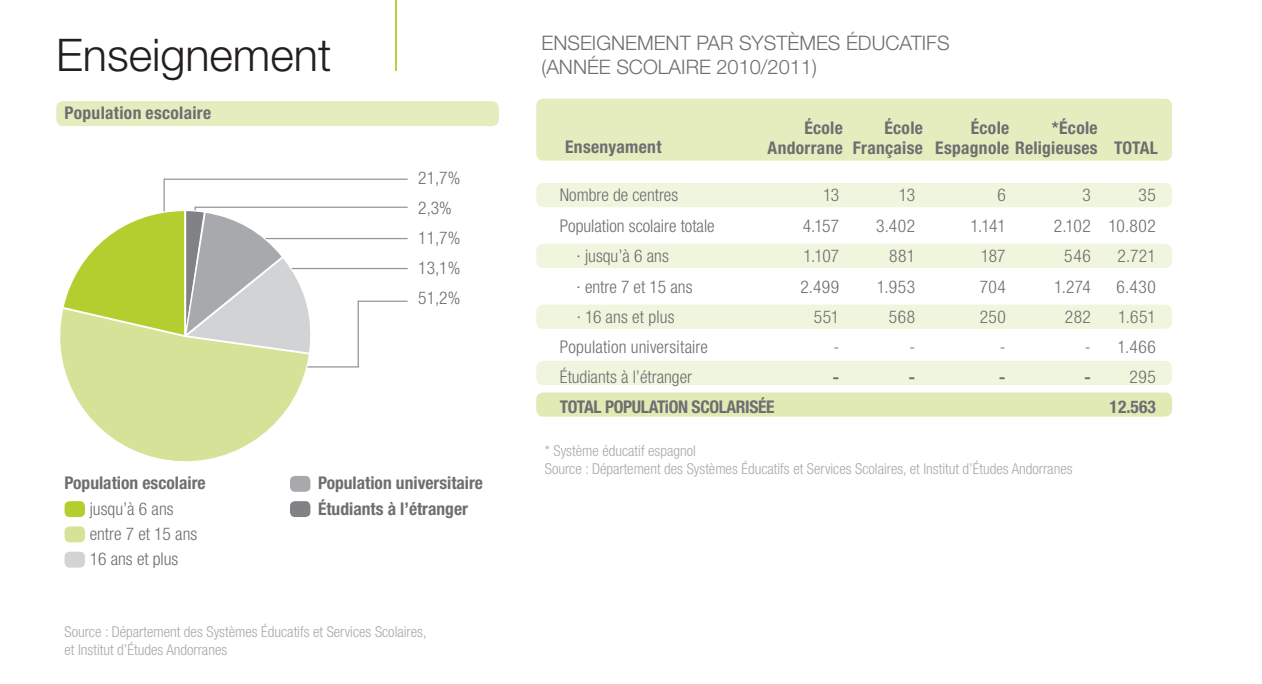
<style>
.page{position:relative;width:1262px;height:684px;background:#fff}
.page>*{position:absolute;margin:0;border:0;box-sizing:border-box;transform-origin:0 0}
.t1{font:300 45px "Helvetica Neue LT Std";color:#231f20}
.t2{font:300 20px/24px "Helvetica Neue LT Std";color:#6d6e70}
.t3{font:300 condensed 17.5px/30px "Helvetica Neue";color:#6d6e70}
.t4{font:700 condensed 17.5px/20px "Helvetica Neue LT Std";letter-spacing:.02em;color:#6d6e70;text-align:right}
.t5{font:700 condensed 17.5px/25px "Helvetica Neue";color:#6d6e70}
.t6{font:700 condensed 17.5px "Helvetica Neue";letter-spacing:-.02em;color:#6d6e70}
.t7{font:300 condensed 17.5px "Helvetica Neue LT Std";color:#6d6e70}
.t8{font:500 17.5px "Helvetica Neue LT Std";color:#6d6e70}
.t9{font:300 condensed 15px/18px "Helvetica Neue";color:#a7a9ac}
.s1{font-weight:500;font-stretch:normal}
</style>
<div class="page">
<div style="left:56px;top:101px;width:443px;height:25px;background:#e5edbf;border-radius:7px"></div>
<div style="left:65px;top:501px;width:20px;height:16px;background:#b5ce2f;border-radius:5px"></div>
<div style="left:290px;top:475px;width:20px;height:16px;background:#a7a9ac;border-radius:5px"></div>
<div style="left:65px;top:526px;width:20px;height:16px;background:#d6e297;border-radius:5px"></div>
<div style="left:290px;top:501px;width:20px;height:16px;background:#808285;border-radius:5px"></div>
<div style="left:65px;top:551px;width:20px;height:16px;background:#d1d3d4;border-radius:5px"></div>
<div style="left:536px;top:99px;width:636px;height:61px;background:#e5edbf;border-radius:7px"></div>
<div style="left:536px;top:392px;width:636px;height:24px;background:#e1eab5;border-radius:7px"></div>
<div style="left:536px;top:183px;width:636px;height:24px;background:#f0f5dd;border-radius:7px"></div>
<div style="left:536px;top:244px;width:636px;height:24px;background:#f0f5dd;border-radius:7px"></div>
<div style="left:536px;top:304px;width:636px;height:24px;background:#f0f5dd;border-radius:7px"></div>
<div style="left:536px;top:360px;width:636px;height:25px;background:#f0f5dd;border-radius:7px"></div>
<svg style="left:60px;top:324px;width:246px;height:138px"></svg>
<svg style="left:61px;top:178px;width:347px;height:190px"></svg>
<hr style="left:395px;top:0;width:2px;height:71px;background:#b5ce2f">
<h1 class="t1" style="left:56px;top:39px;width:277px">Enseignement</h1>
<p class="t4" style="left:65px;top:105px;width:148px">Population escolaire</p>
<p class="t5" style="left:65px;top:472px;width:143px">Population escolaire</p>
<p class="t3" style="left:90px;top:497px;width:109px;line-height:25px">jusqu’à 6 ans entre 7 et 15 ans<br>16 ans et plus</p>
<p class="t3" style="left:418px;top:164px;width:44px">21,7%<br>2,3%<br>11,7%<br>13,1%<br>51,2%</p>
<p class="t5" style="left:318px;top:472px;width:167px">Population universitaire<br>Étudiants à l’étranger</p>
<p class="t9" style="left:65px;top:624px;width:364px">Source : Département des Systèmes Éducatifs et Services Scolaires, et Institut d’Études Andorranes</p>
<p class="t2" style="left:541px;top:33px;width:410px">ENSEIGNEMENT PAR SYSTÈMES ÉDUCATIFS (ANNÉE SCOLAIRE 2010/2011)</p>
<p class="t4" style="left:565px;top:139px;width:98px">Ensenyament</p>
<p class="t4" style="left:767px;top:120px;width:77px">École<br>Andorrane</p>
<p class="t4" style="left:853px;top:120px;width:72px">École<br>Française</p>
<p class="t4" style="left:935px;top:120px;width:224px;text-align:left;text-indent:36px">École<br>Espagnole Religieuses TOTAL</p>
<p class="t4" style="left:1052px;top:120px;width:47px">*École</p>
<p class="t3" style="left:560px;top:181px;width:120px">Nombre de centres</p>
<p class="t3" style="left:823px;top:181px;width:18px">13</p>
<p class="t3" style="left:899px;top:181px;width:18px">13</p>
<p class="t3" style="left:997px;top:181px;width:10px">6</p>
<p class="t3" style="left:1082px;top:181px;width:10px">3</p>
<p class="t3" style="left:1138px;top:181px;width:19px">35</p>
<p class="t3" style="left:560px;top:212px;width:156px">Population scolaire totale</p>
<p class="t3" style="left:803px;top:212px;width:38px">4.157</p>
<p class="t3" style="left:876px;top:212px;width:41px">3.402</p>
<p class="t3" style="left:970px;top:212px;width:37px">1.141</p>
<p class="t3" style="left:1054px;top:212px;width:103px">2.102 10.802</p>
<p class="t3" style="left:577px;top:242px;width:94px">· jusqu’à 6 ans</p>
<p class="t3" style="left:803px;top:242px;width:37px">1.107</p>
<p class="t3" style="left:889px;top:242px;width:27px">881</p>
<p class="t3" style="left:981px;top:242px;width:26px">187</p>
<p class="t3" style="left:1064px;top:242px;width:28px">546</p>
<p class="t3" style="left:1117px;top:242px;width:40px">2.721</p>
<p class="t3" style="left:577px;top:273px;width:117px">· entre 7 et 15 ans</p>
<p class="t3" style="left:800px;top:273px;width:40px">2.499</p>
<p class="t3" style="left:877px;top:273px;width:40px">1.953</p>
<p class="t3" style="left:980px;top:273px;width:27px">704</p>
<p class="t3" style="left:1054px;top:273px;width:38px">1.274</p>
<p class="t3" style="left:1116px;top:273px;width:41px">6.430</p>
<p class="t3" style="left:577px;top:303px;width:99px">· 16 ans et plus</p>
<p class="t3" style="left:814px;top:303px;width:27px">551</p>
<p class="t3" style="left:889px;top:303px;width:28px">568</p>
<p class="t3" style="left:980px;top:303px;width:28px">250</p>
<p class="t3" style="left:1065px;top:303px;width:27px">282</p>
<p class="t3" style="left:1118px;top:303px;width:39px">1.651</p>
<p class="t3" style="left:560px;top:333px;width:150px">Population universitaire</p>
<p class="t3" style="left:833px;top:333px;width:7px">-</p>
<p class="t3" style="left:909px;top:333px;width:7px">-</p>
<p class="t3" style="left:1000px;top:333px;width:7px">-</p>
<p class="t3" style="left:1085px;top:333px;width:72px">- 1.466</p>
<p class="t3" style="left:560px;top:363px;width:134px">Étudiants à l’étranger</p>
<p class="t8" style="left:832px;top:366px;width:8px">-</p>
<p class="t8" style="left:908px;top:366px;width:8px">-</p>
<p class="t8" style="left:999px;top:366px;width:8px">-</p>
<p class="t7" style="left:1084px;top:366px;width:73px"><span class="s1">-</span> 295</p>
<p class="t6" style="left:560px;top:400px;width:216px">TOTAL POPULATiON SCOLARISÉE</p>
<p class="t5" style="left:1109px;top:396px;width:48px">12.563</p>
<p class="t9" style="left:545px;top:442px;width:529px">* Système éducatif espagnol<br>Source : Département des Systèmes Éducatifs et Services Scolaires, et Institut d’Études Andorranes</p>
</div>
